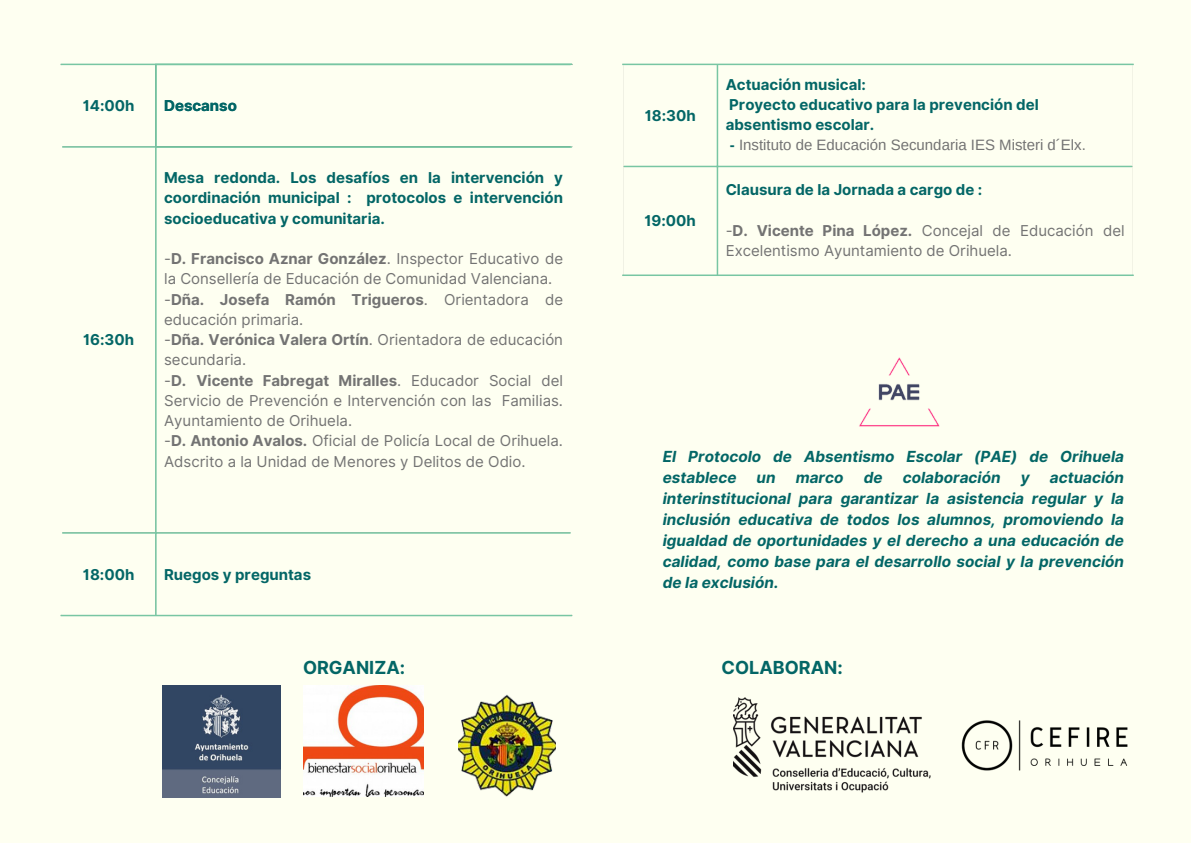
<style>
.page{position:relative;width:1191px;height:843px;background:#fff}
.page>*{position:absolute;margin:0;border:0;box-sizing:border-box;transform-origin:0 0}
.t1{font:700 18px "Inter";color:#036666}
.t2{font:italic 700 15.3px/21px "Inter";color:#036666}
.t3{font:15px/20.2px "Inter";color:#737373}
.t4{font:700 15px/20.2px "Inter";color:#036666;text-align:justify}
.t5{font:15px "Arimo";color:#737373}
.s1{font-weight:700}
.s2{font-weight:700;color:#036666}
</style>
<div class="page">
<div style="left:0;top:0;width:1190px;height:842px;background:#fefff1"></div>
<img style="left:303px;top:685px;width:121px;height:111px">
<img style="left:458px;top:694px;width:97px;height:103px">
<img style="left:733px;top:697px;width:394px;height:95px">
<hr style="left:155px;top:65px;width:2px;height:549px;background:#78c6a3">
<hr style="left:61px;top:64px;width:511px;height:1px;background:#78c6a3">
<hr style="left:62px;top:146px;width:508px;height:2px;background:#78c6a3">
<hr style="left:62px;top:532px;width:508px;height:1px;background:#78c6a3">
<hr style="left:61px;top:614px;width:511px;height:2px;background:#78c6a3">
<hr style="left:155px;top:146px;width:417px;height:2px;background:#78c6a3">
<hr style="left:716px;top:65px;width:2px;height:209px;background:#78c6a3">
<hr style="left:622px;top:64px;width:511px;height:1px;background:#78c6a3">
<hr style="left:623px;top:166px;width:508px;height:1px;background:#78c6a3">
<hr style="left:622px;top:274px;width:511px;height:2px;background:#78c6a3">
<img style="left:859px;top:357px;width:81px;height:70px">
<img style="left:162px;top:685px;width:118px;height:112px">
<p class="t4" style="left:83px;top:95px;width:53px">14:00h</p>
<p class="t4" style="left:83px;top:329px;width:53px">16:30h</p>
<p class="t4" style="left:164px;top:95px;width:74px">Descanso</p>
<p class="t4" style="left:164px;top:167px;width:400px">Mesa redonda. Los desafíos en la intervención y coordinación municipal : protocolos e intervención socioeducativa y comunitaria.</p>
<p class="t3" style="left:164px;top:248px;width:400px">-<span class="s1">D. Francisco Aznar González</span>. Inspector Educativo de la Consellería de Educación de Comunidad Valenciana.</p>
<p class="t3" style="left:164px;top:289px;width:400px">-<span class="s1">Dña. Josefa Ramón Trigueros</span>. Orientadora de educación primaria.</p>
<p class="t3" style="left:164px;top:329px;width:400px">-<span class="s1">Dña. Verónica Valera Ortín</span>. Orientadora de educación secundaria.</p>
<p class="t3" style="left:164px;top:370px;width:400px;text-align:justify">-<span class="s1">D. Vicente Fabregat Miralles</span>. Educador Social del Servicio de Prevención e Intervención con las Familias.<br>Ayuntamiento de Orihuela.</p>
<p class="t3" style="left:164px;top:431px;width:400px">-<span class="s1">D. Antonio Avalos.</span> Oficial de Policía Local de Orihuela.<br>Adscrito a la Unidad de Menores y Delitos de Odio.</p>
<p class="t4" style="left:83px;top:563px;width:53px">18:00h</p>
<p class="t4" style="left:164px;top:563px;width:148px">Ruegos y preguntas</p>
<p class="t4" style="left:644px;top:105px;width:53px">18:30h</p>
<p class="t4" style="left:644px;top:210px;width:53px">19:00h</p>
<p class="t4" style="left:725px;top:74px;width:142px">Actuación musical:</p>
<p class="t4" style="left:725px;top:95px;width:314px">Proyecto educativo para la prevención del absentismo escolar.</p>
<p class="t5" style="left:729px;top:136px;width:357px"><span class="s2">-</span> Instituto de Educación Secundaria IES Misteri d´Elx.</p>
<p class="t4" style="left:725px;top:179px;width:258px">Clausura de la Jornada a cargo de :</p>
<h1 class="t3" style="left:725px;top:220px;width:400px">-<span class="s1">D. Vicente Pina López.</span> Concejal de Educación del<br>Excelentismo Ayuntamiento de Orihuela.</h1>
<p class="t2" style="left:662px;top:446px;width:463px">El Protocolo de Absentismo Escolar (PAE) de Orihuela establece</p>
<p class="t2" style="left:662px;top:467px;width:463px;text-align:justify;text-indent:387px">actuación interinstitucional para garantizar la asistencia regular y la inclusión educativa de todos los alumnos, promoviendo la igualdad de oportunidades y el derecho a una educación de calidad, como base para el desarrollo social y la prevención de la exclusión.</p>
<p class="t2" style="left:756px;top:467px;width:20px">un</p>
<p class="t2" style="left:795px;top:467px;width:49px">marco</p>
<p class="t2" style="left:863px;top:467px;width:20px">de</p>
<p class="t2" style="left:902px;top:467px;width:99px">colaboración</p>
<p class="t2" style="left:1020px;top:467px;width:10px">y</p>
<p class="t1" style="left:303px;top:656px;width:104px">ORGANIZA:</p>
<h1 class="t1" style="left:721px;top:656px;width:123px">COLABORAN:</h1>
</div>
